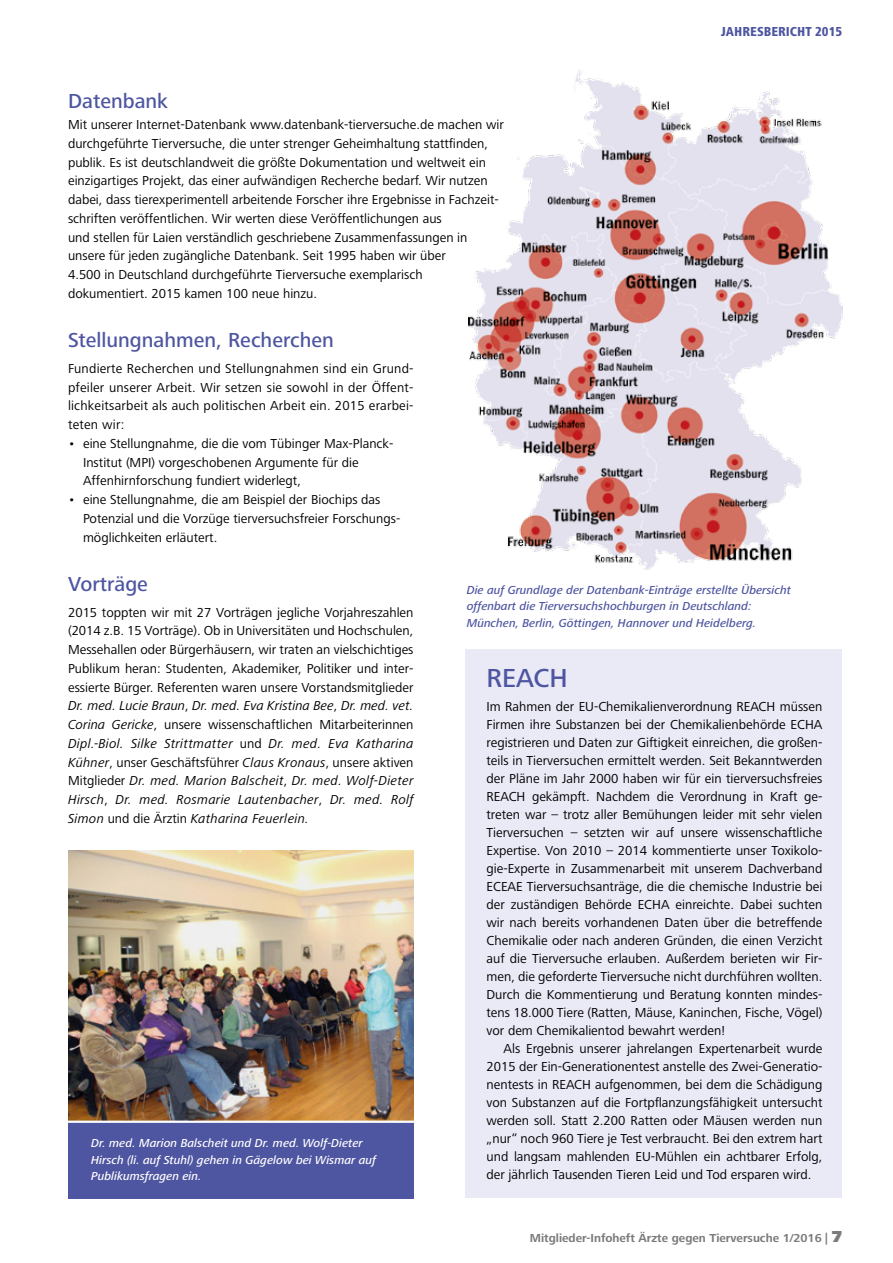
<style>
.page{position:relative;width:893px;height:1263px;background:#fff}
.page>*{position:absolute;margin:0;border:0;box-sizing:border-box;transform-origin:0 0}
.t1{font:500 27px "Frutiger Next LT";color:#4e55a1}
.t2{font:500 21px "Frutiger Next LT";color:#4e55a1}
.t3{font:13.5px/18.8px "Frutiger Next LT";color:#000;text-align:justify}
.t4{font:800 condensed 13.5px "Frutiger Next LT";color:#4e55a1}
.t5{font:italic 500 12px/16.5px "Frutiger Next LT";color:#4e55a1}
.t6{font:italic 500 12px/16.5px "Frutiger Next LT";color:#fff}
.t7{font:700 12px "Frutiger Next LT";color:#7c7b7b}
.s1{font-style:italic}
.s2{font-weight:900;font-size:16.5px}
</style>
<div class="page">
<div style="left:466px;top:650px;width:376px;height:548px;background:#eae9f6"></div>
<div style="left:68px;top:1122px;width:346px;height:76px;background:#4e55a1"></div>
<img style="left:68px;top:851px;width:346px;height:269px">
<hr style="left:68px;top:1120px;width:349px;height:3px;background:#fff">
<img style="left:468px;top:71px;width:374px;height:498px">
<h2 class="t2" style="left:68px;top:89px;width:102px">Datenbank</h2>
<p class="t3" style="left:68px;top:115px;width:437px;text-align:left">Mit unserer Internet-Datenbank www.datenbank-tierversuche.de machen wir durchgeführte Tierversuche, die unter strenger Geheimhaltung stattfinden, publik. Es ist deutschlandweit die größte Dokumentation und weltweit ein einzigartiges Projekt, das einer aufwändigen Recherche bedarf. Wir nutzen dabei, dass tierexperimentell arbeitende Forscher ihre Ergebnisse in Fachzeit&shy;schriften veröffentlichen. Wir werten diese Veröffentlichungen aus<br>und stellen für Laien verständlich geschriebene Zusammenfassungen in unsere für jeden zugängliche Datenbank. Seit 1995 haben wir über<br>4.500 in Deutschland durchgeführte Tierversuche exemplarisch dokumentiert. 2015 kamen 100 neue hinzu.</p>
<h2 class="t2" style="left:68px;top:329px;width:267px">Stellungnahmen, Recherchen</h2>
<p class="t3" style="left:68px;top:359px;width:347px">Fundierte Recherchen und Stellungnahmen sind ein Grund&shy;pfeiler unserer Arbeit. Wir setzen sie sowohl in der Öffent&shy;lichkeitsarbeit als auch politischen Arbeit ein. 2015 erarbei&shy;teten wir:</p>
<p class="t3" style="left:83px;top:434px;width:312px;text-align:left;text-indent:-15px">• eine Stellungnahme, die die vom Tübinger Max-Planck-<br>Institut (MPI) vorgeschobenen Argumente für die<br>Affenhirnforschung fundiert widerlegt,</p>
<p class="t3" style="left:83px;top:490px;width:319px;text-align:left;text-indent:-15px">• eine Stellungnahme, die am Beispiel der Biochips das<br>Potenzial und die Vorzüge tierversuchsfreier Forschungs&shy;möglichkeiten erläutert.</p>
<p class="t4" style="left:721px;top:24px;width:123px">JAHRESBERICHT 2015</p>
<h2 class="t2" style="left:68px;top:572px;width:81px">Vorträge</h2>
<p class="t3" style="left:68px;top:603px;width:347px">2015 toppten wir mit 27 Vorträgen jegliche Vorjahreszahlen (2014 z.B. 15 Vorträge). Ob in Universitäten und Hochschulen, Messehallen oder Bürgerhäusern, wir traten an vielschichtiges Publikum heran: Studenten, Akademiker, Politiker und inter&shy;essierte Bürger. Referenten waren unsere Vorstandsmitglieder <span class="s1">Dr. med. Lucie Braun</span>, <span class="s1">Dr. med. Eva Kristina Bee</span>, <span class="s1">Dr. med. vet.<br>Corina Gericke</span>, unsere wissenschaftlichen Mitarbeiterinnen <span class="s1">Dipl.-Biol. Silke Strittmatter</span> und <span class="s1">Dr. med. Eva Katharina Kühner</span>, unser Geschäftsführer <span class="s1">Claus Kronaus</span>, unsere aktiven Mitglieder <span class="s1">Dr. med. Marion Balscheit</span>, <span class="s1">Dr. med. Wolf-Dieter Hirsch</span>, <span class="s1">Dr. med. Rosmarie Lautenbacher</span>, <span class="s1">Dr. med. Rolf Simon</span> und die Ärztin <span class="s1">Katharina Feuerlein.</span></p>
<p class="t6" style="left:91px;top:1135px;width:286px">Dr. med. Marion Balscheit und Dr. med. Wolf-Dieter<br>Hirsch (li. auf Stuhl) gehen in Gägelow bei Wismar auf<br>Publikumsfragen ein.</p>
<p class="t5" style="left:467px;top:581px;width:326px">Die auf Grundlage der Datenbank-Einträge erstellte Übersicht offenbart die Tierversuchshochburgen in Deutschland:<br>München, Berlin, Göttingen, Hannover und Heidelberg.</p>
<h1 class="t1" style="left:486px;top:663px;width:83px">REACH</h1>
<p class="t3" style="left:486px;top:698px;width:337px;line-height:18px">Im Rahmen der EU-Chemikalienverordnung REACH müssen Firmen ihre Substanzen bei der Chemikalienbehörde ECHA registrieren und Daten zur Giftigkeit einreichen, die großen&shy;teils in Tierversuchen ermittelt werden. Seit Bekanntwerden der Pläne im Jahr 2000 haben wir für ein tierversuchsfreies REACH gekämpft. Nachdem die Verordnung in Kraft ge&shy;treten war – trotz aller Bemühungen leider mit sehr vielen Tierversuchen – setzten wir auf unsere wissenschaftliche Expertise. Von 2010 – 2014 kommentierte unser Toxikolo&shy;gie-Experte in Zusammenarbeit mit unserem Dachverband ECEAE Tierversuchsanträge, die die chemische Industrie bei der zuständigen Behörde ECHA einreichte. Dabei suchten wir nach bereits vorhandenen Daten über die betreffende Chemikalie oder nach anderen Gründen, die einen Verzicht auf die Tierversuche erlauben. Außerdem berieten wir Fir&shy;men, die geforderte Tierversuche nicht durchführen wollten.<br>Durch die Kommentierung und Beratung konnten mindes&shy;tens 18.000 Tiere (Ratten, Mäuse, Kaninchen, Fische, Vögel) vor dem Chemikalientod bewahrt werden!</p>
<p class="t3" style="left:486px;top:1040px;width:337px;line-height:18px;text-indent:17px">Als Ergebnis unserer jahrelangen Expertenarbeit wurde 2015 der Ein-Generationentest anstelle des Zwei-Generatio&shy;nentests in REACH aufgenommen, bei dem die Schädigung von Substanzen auf die Fortpflanzungsfähigkeit untersucht werden soll. Statt 2.200 Ratten oder Mäusen werden nun „nur“ noch 960 Tiere je Test verbraucht. Bei den extrem hart und langsam mahlenden EU-Mühlen ein achtbarer Erfolg, der jährlich Tausenden Tieren Leid und Tod ersparen wird.</p>
<p class="t7" style="left:530px;top:1231px;width:314px">Mitglieder-Infoheft Ärzte gegen Tierversuche 1/2016 | <span class="s2">7</span></p>
</div>
